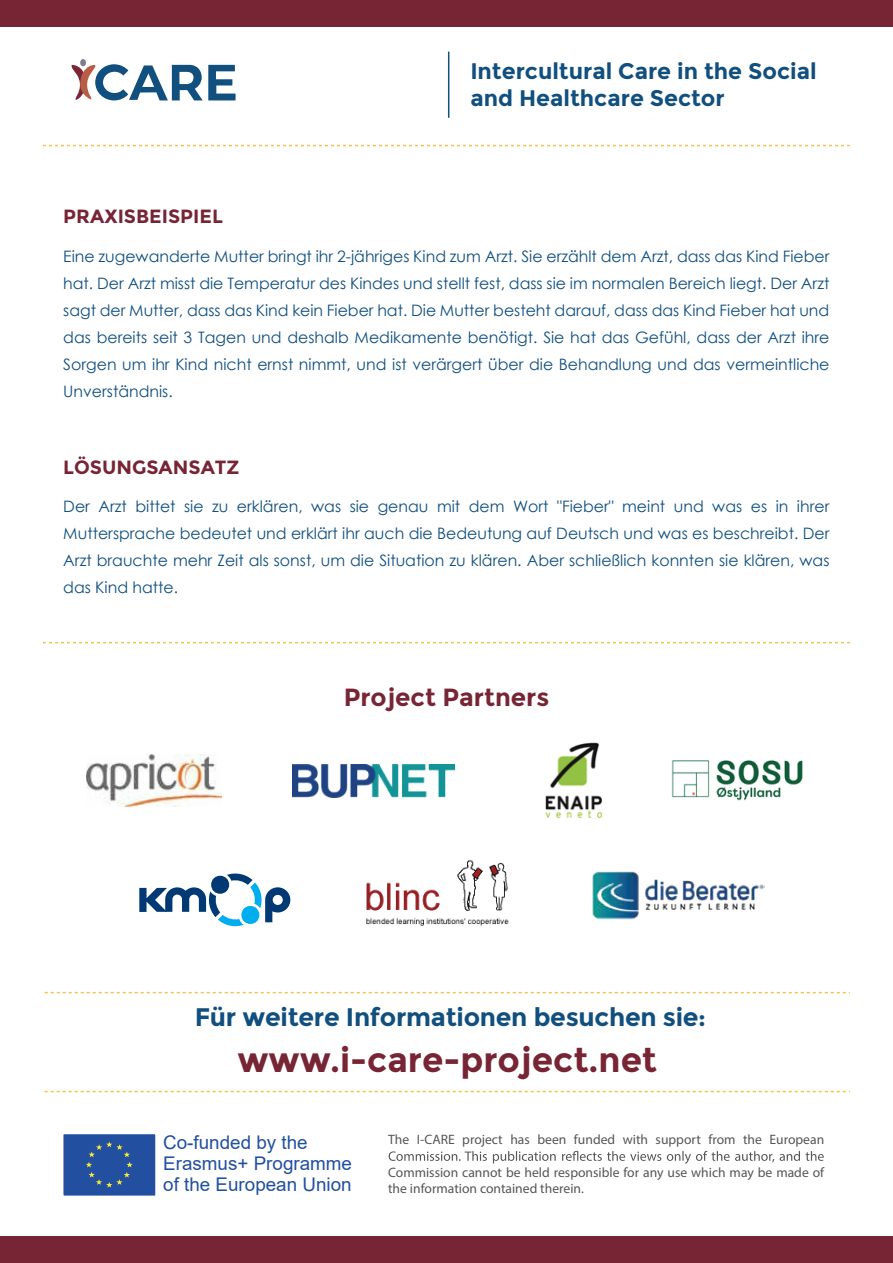
<style>
.page{position:relative;width:893px;height:1263px;background:#fff}
.page>*{position:absolute;margin:0;border:0;box-sizing:border-box;transform-origin:0 0}
.t1{font:700 34.65px "Montserrat";color:#772534}
.t2{font:700 25.35px "Montserrat";letter-spacing:-.01em;color:#104f7e}
.t3{font:700 24.9px "Montserrat";color:#772534}
.t4{font:700 22.5px/27px "Montserrat";color:#104f7e}
.t5{font:700 19.05px "Montserrat";color:#772534}
.t6{font:18.75px/21.1px "Arial";color:#224f9f}
.t7{font:15.75px/27px "Century Gothic";color:#104f7e;text-align:justify}
.t8{font:13.65px/16.4px "Myriad Pro";color:#565656}
</style>
<div class="page">
<div style="left:1px;top:0;width:892px;height:27px;background:#772534"></div>
<div style="left:1px;top:1236px;width:892px;height:27px;background:#772534"></div>
<div style="left:80px;top:59px;width:6px;height:7px;background:#7d7d89;border-radius:50%"></div>
<svg style="left:71px;top:63px;width:165px;height:38px"></svg>
<div style="left:62px;top:1133px;width:95px;height:64px;background:#224f9f;border:2px solid #fff"></div>
<svg style="left:86px;top:1141px;width:47px;height:46px"></svg>
<svg style="left:389px;top:1151px;width:435px;height:13px"></svg>
<hr style="left:448px;top:52px;width:1px;height:66px;background:#104f7e">
<svg style="left:43px;top:145px;width:807px;height:1px"></svg>
<svg style="left:43px;top:642px;width:807px;height:1px"></svg>
<img style="left:87px;top:755px;width:134px;height:51px">
<img style="left:367px;top:860px;width:142px;height:66px">
<img style="left:292px;top:764px;width:162px;height:33px">
<img style="left:545px;top:742px;width:58px;height:76px">
<img style="left:671px;top:760px;width:132px;height:41px">
<img style="left:592px;top:871px;width:173px;height:49px">
<svg style="left:45px;top:992px;width:805px;height:1px"></svg>
<svg style="left:45px;top:1091px;width:805px;height:1px"></svg>
<svg style="left:139px;top:873px;width:151px;height:54px"></svg>
<h3 class="t4" style="left:470px;top:58px;width:348px">Intercultural Care in the Social and Healthcare Sector</h3>
<p class="t5" style="left:63px;top:205px;width:161px">PRAXISBEISPIEL</p>
<p class="t7" style="left:63px;top:242px;width:768px">Eine zugewanderte Mutter bringt ihr 2-jähriges Kind zum Arzt. Sie erzählt dem Arzt, dass das Kind Fieber hat. Der Arzt misst die Temperatur des Kindes und stellt fest, dass sie im normalen Bereich liegt. Der Arzt sagt der Mutter, dass das Kind kein Fieber hat. Die Mutter besteht darauf, dass das Kind Fieber hat und das bereits seit 3 Tagen und deshalb Medikamente benötigt. Sie hat das Gefühl, dass der Arzt ihre Sorgen um ihr Kind nicht ernst nimmt, und ist verärgert über die Behandlung und das vermeintliche Unverständnis.</p>
<p class="t5" style="left:63px;top:456px;width:178px">LÖSUNGSANSATZ</p>
<p class="t7" style="left:63px;top:493px;width:768px">Der Arzt bittet sie zu erklären, was sie genau mit dem Wort "Fieber" meint und was es in ihrer Muttersprache bedeutet und erklärt ihr auch die Bedeutung auf Deutsch und was es beschreibt. Der Arzt brauchte mehr Zeit als sonst, um die Situation zu klären. Aber schließlich konnten sie klären, was das Kind hatte.</p>
<h3 class="t3" style="left:344px;top:683px;width:207px">Project Partners</h3>
<h2 class="t2" style="left:195px;top:1002px;width:513px">Für weitere Informationen besuchen sie:</h2>
<h1 class="t1" style="left:237px;top:1039px;width:421px">www.i-care-project.net</h1>
<p class="t6" style="left:163px;top:1131px;width:190px">Co-funded by the<br>Erasmus+ Programme of the European Union</p>
<p class="t8" style="left:388px;top:1131px;width:438px">The I-CARE project has been funded with support from the European</p>
<p class="t8" style="left:388px;top:1164px;width:438px">Commission cannot be held responsible for any use which may be made of the information contained therein.</p>
</div>
